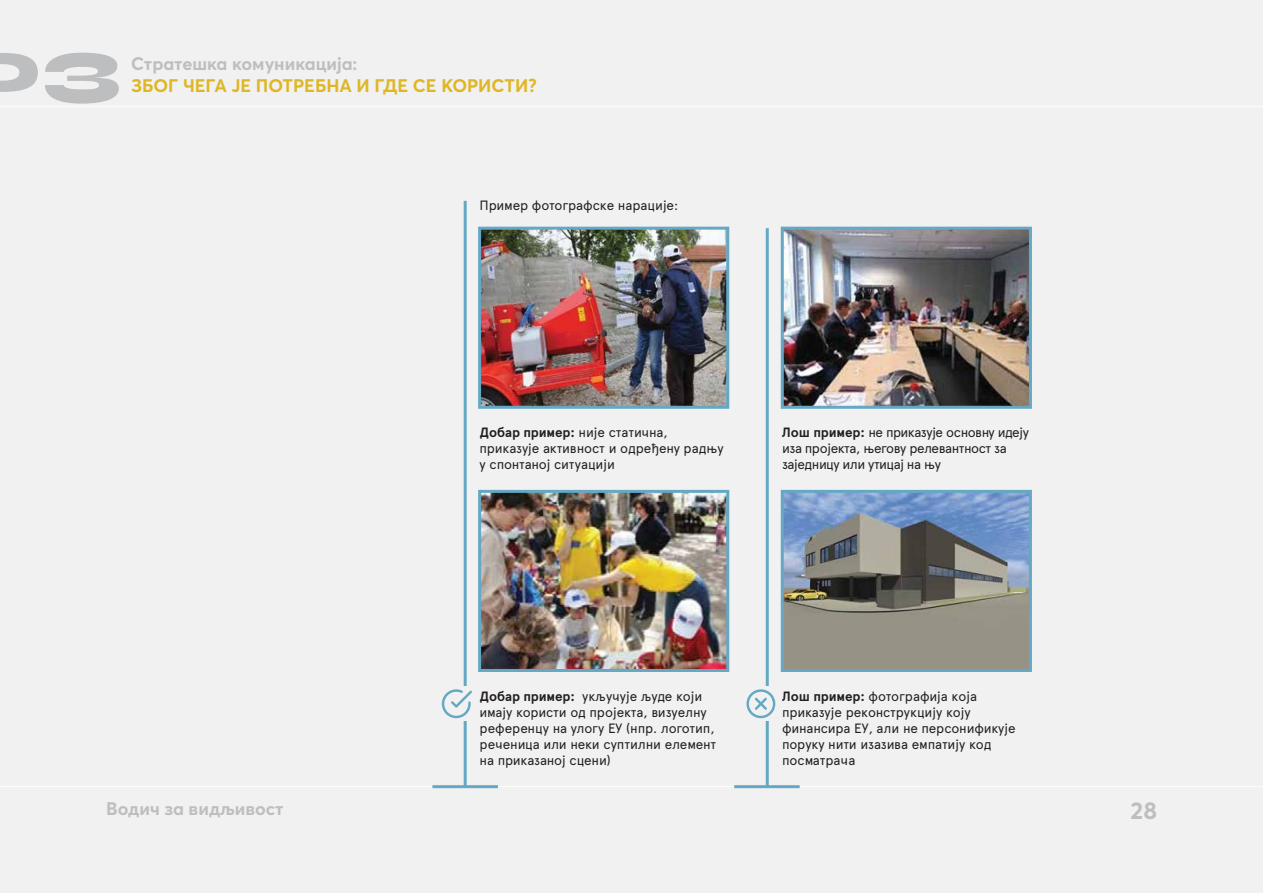
<style>
.page{position:relative;width:1263px;height:893px;background:#f1f1f2}
.page>*{position:absolute;margin:0;border:0;box-sizing:border-box;transform-origin:0 0}
.t1{font:75px "Syne Extra";color:#bcbec0}
.t2{font:700 24px "Averta CY";color:#bcbec0}
.t3{font:700 18px "Averta CY";color:#bcbec0}
.t4{font:700 18px "Averta CY";color:#dfb725}
.t5{font:13.5px/16.2px "Apercu Pro";letter-spacing:-.015em;color:#231f20}
.t6{font:13.5px/16.2px "Apercu Pro";letter-spacing:-.035em;color:#231f20}
.s1{font-weight:700}
</style>
<div class="page">
<img style="left:482px;top:231px;width:243px;height:174px">
<img style="left:785px;top:231px;width:243px;height:174px">
<img style="left:482px;top:494px;width:243px;height:174px">
<img style="left:785px;top:494px;width:243px;height:174px">
<hr style="left:464px;top:201px;width:3px;height:586px;background:#65a8c4">
<hr style="left:766px;top:228px;width:3px;height:559px;background:#65a8c4">
<div style="left:478px;top:227px;width:251px;height:182px;border:3px solid #65a8c4"></div>
<div style="left:781px;top:227px;width:251px;height:182px;border:3px solid #65a8c4"></div>
<div style="left:478px;top:490px;width:251px;height:182px;border:3px solid #65a8c4"></div>
<div style="left:781px;top:490px;width:251px;height:182px;border:3px solid #65a8c4"></div>
<div style="left:438px;top:686px;width:39px;height:35px;background:#f1f1f2"></div>
<svg style="left:442px;top:689px;width:30px;height:29px"></svg>
<div style="left:743px;top:686px;width:39px;height:35px;background:#f1f1f2"></div>
<svg style="left:746px;top:689px;width:29px;height:29px"></svg>
<hr style="left:0;top:786px;width:1263px;height:1px;background:#fff">
<hr style="left:0;top:106px;width:1263px;height:1px;background:#fff">
<hr style="left:432px;top:785px;width:66px;height:3px;background:#65a8c4">
<hr style="left:734px;top:785px;width:66px;height:3px;background:#65a8c4">
<h1 class="t1" style="left:-38px;top:20px;width:161px">03</h1>
<h3 class="t3" style="left:131px;top:51px;width:228px">Стратешка комуникација:</h3>
<h3 class="t4" style="left:131px;top:73px;width:407px">ЗБОГ ЧЕГА ЈЕ ПОТРЕБНА И ГДЕ СЕ КОРИСТИ?</h3>
<p class="t5" style="left:480px;top:197px;width:200px">Пример фотографске нарације:</p>
<p class="t5" style="left:480px;top:423px;width:246px"><span class="s1">Добар пример:</span> није статична, приказује активност и одређену радњу у спонтаној ситуацији</p>
<p class="t6" style="left:782px;top:423px;width:248px"><span class="s1">Лош пример:</span> не приказује основну идеју иза пројекта, његову релевантност за заједницу или утицај на њу</p>
<h3 class="t3" style="left:106px;top:796px;width:179px">Водич за видљивост</h3>
<p class="t5" style="left:480px;top:687px;width:238px"><span class="s1">Добар пример:</span> укључује људе који имају користи од пројекта, визуелну референцу на улогу ЕУ (нпр. логотип, реченица или неки суптилни елемент на приказаној сцени)</p>
<p class="t5" style="left:782px;top:687px;width:235px"><span class="s1">Лош пример:</span> фотографија која приказује реконструкцију коју финансира ЕУ, али не персонификује поруку нити изазива емпатију код посматрача</p>
<h2 class="t2" style="left:1131px;top:794px;width:28px">28</h2>
</div>
